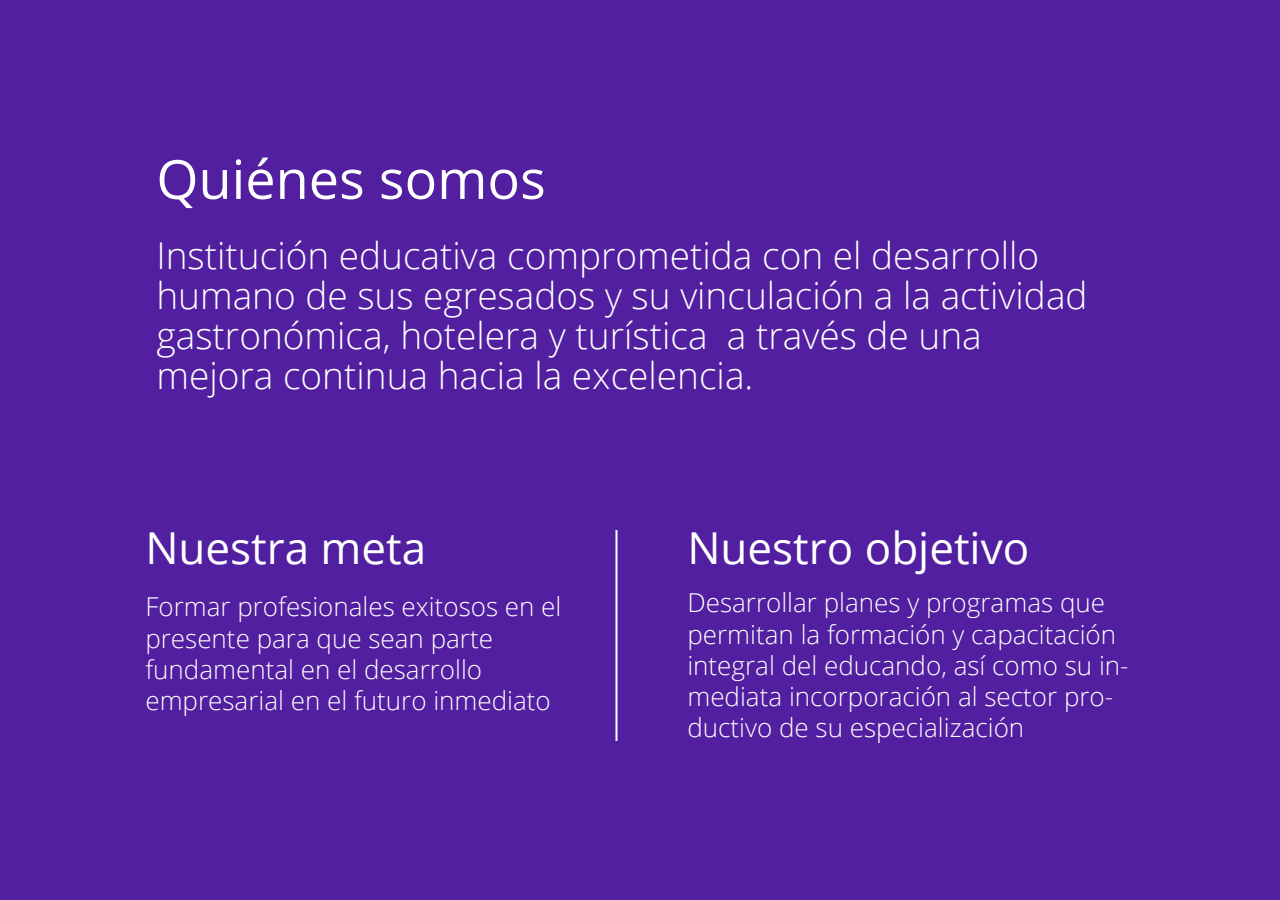
<style>
.page{position:relative;width:1280px;height:900px;background:#511fa0}
.page>*{position:absolute;margin:0;border:0;box-sizing:border-box;transform-origin:0 0}
.t1{font:54px "Open Sans";color:#fff}
.t2{font:44px "Open Sans";color:#fff}
.t3{font:300 37px/40px "Open Sans";color:#fff}
.t4{font:300 26px/31.2px "Open Sans";color:#fff}
</style>
<div class="page">
<hr style="left:616px;top:530px;width:2px;height:211px;background:#fff">
<h1 class="t1" style="left:156px;top:142px;width:391px">Quiénes somos</h1>
<h3 class="t3" style="left:156px;top:235px;width:933px">Institución educativa comprometida con el desarrollo humano de sus egresados y su vinculación a la actividad gastronómica, hotelera y turística a través de una mejora continua hacia la excelencia.</h3>
<h2 class="t2" style="left:145px;top:518px;width:282px">Nuestra meta</h2>
<p class="t4" style="left:145px;top:591px;width:418px">Formar profesionales exitosos en el presente para que sean parte fundamental en el desarrollo empresarial en el futuro inmediato</p>
<h2 class="t2" style="left:687px;top:518px;width:344px">Nuestro objetivo</h2>
<p class="t4" style="left:687px;top:587px;width:443px">Desarrollar planes y programas que permitan la formación y capacitación integral del educando, así como su in&shy;mediata incorporación al sector pro&shy;ductivo de su especialización</p>
</div>
